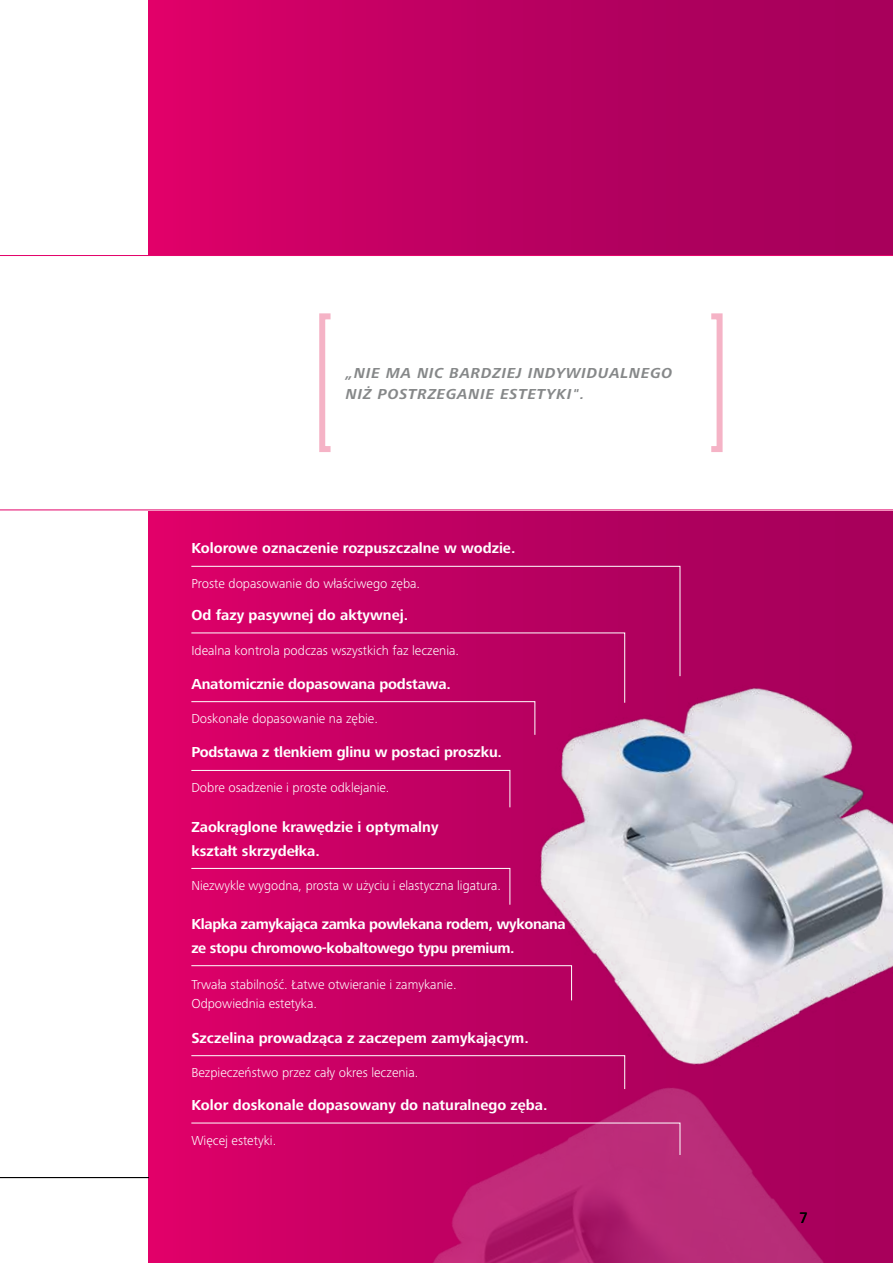
<style>
.page{position:relative;width:893px;height:1263px;background:#fff}
.page>*{position:absolute;margin:0;border:0;box-sizing:border-box;transform-origin:0 0}
.t1{font:700 15px/24px "Frutiger Next LTW1 G";color:#fff}
.t2{font:700 15px/24px "Frutiger Next LTW1 G";letter-spacing:-.025em;color:#fff}
.t3{font:italic 700 15px/21px "Frutiger Next LTW1 G";letter-spacing:.06em;color:#868889}
.t4{font:15px "Frutiger LT Std";color:#000}
.t5{font:300 13.5px/19.5px "Frutiger Next LTW1 G";color:#fff}
</style>
<div class="page">
<div style="left:149px;top:0;width:744px;height:1263px;background:linear-gradient(to right,#db0069,#a0015a)"></div>
<img style="left:506px;top:640px;width:387px;height:427px">
<div style="left:0;top:255px;width:893px;height:255px;background:#fff"></div>
<hr style="left:0;top:509px;width:893px;height:1px;background:#e30069">
<hr style="left:0;top:255px;width:893px;height:1px;background:#e30069">
<div style="left:319px;top:313px;width:15px;height:139px;border:6px solid #f5b3c6"></div>
<div style="left:708px;top:313px;width:15px;height:139px;border:6px solid #f5b3c6"></div>
<img style="left:406px;top:1083px;width:453px;height:180px">
<svg style="left:191px;top:1122px;width:490px;height:34px;background:#c6116d"></svg>
<svg style="left:191px;top:965px;width:381px;height:36px;background:#c80768"></svg>
<svg style="left:191px;top:565px;width:490px;height:112px;background:#c10464"></svg>
<svg style="left:191px;top:868px;width:320px;height:37px;background:#cb0768"></svg>
<svg style="left:191px;top:770px;width:320px;height:38px;background:#cb0768"></svg>
<svg style="left:191px;top:1055px;width:434px;height:35px;background:#c60767"></svg>
<svg style="left:191px;top:632px;width:434px;height:103px;background:#c50666"></svg>
<hr style="left:0;top:1177px;width:149px;height:1px;background:#000">
<p class="t3" style="left:346px;top:363px;width:328px">„NIE MA NIC BARDZIEJ INDYWIDUALNEGO<br>NIŻ POSTRZEGANIE ESTETYKI".</p>
<p class="t1" style="left:191px;top:537px;width:326px">Kolorowe oznaczenie rozpuszczalne w wodzie.</p>
<p class="t5" style="left:191px;top:574px;width:230px">Proste dopasowanie do właściwego zęba.</p>
<p class="t1" style="left:191px;top:603px;width:218px">Od fazy pasywnej do aktywnej.</p>
<p class="t5" style="left:191px;top:640px;width:269px">Idealna kontrola podczas wszystkich faz leczenia.</p>
<p class="t1" style="left:191px;top:672px;width:261px">Anatomicznie dopasowana podstawa.</p>
<p class="t5" style="left:191px;top:709px;width:188px">Doskonałe dopasowanie na zębie.</p>
<p class="t1" style="left:191px;top:741px;width:312px">Podstawa z tlenkiem glinu w postaci proszku.</p>
<p class="t5" style="left:191px;top:778px;width:200px">Dobre osadzenie i proste odklejanie.</p>
<p class="t1" style="left:191px;top:815px;width:249px">Zaokrąglone krawędzie i optymalny kształt skrzydełka.</p>
<p class="t5" style="left:191px;top:876px;width:311px">Niezwykle wygodna, prosta w użyciu i elastyczna ligatura.</p>
<p class="t2" style="left:191px;top:913px;width:376px">Klapka zamykająca zamka powlekana rodem, wykonana ze stopu chromowo-kobaltowego typu premium.</p>
<p class="t5" style="left:191px;top:974px;width:267px">Trwała stabilność. Łatwe otwieranie i zamykanie.<br>Odpowiednia estetyka.</p>
<p class="t1" style="left:191px;top:1026px;width:339px">Szczelina prowadząca z zaczepem zamykającym.</p>
<p class="t5" style="left:191px;top:1063px;width:229px">Bezpieczeństwo przez cały okres leczenia.</p>
<p class="t1" style="left:191px;top:1093px;width:358px">Kolor doskonale dopasowany do naturalnego zęba.</p>
<p class="t5" style="left:191px;top:1130px;width:86px">Więcej estetyki.</p>
<p class="t4" style="left:800px;top:1209px;width:10px">7</p>
</div>
